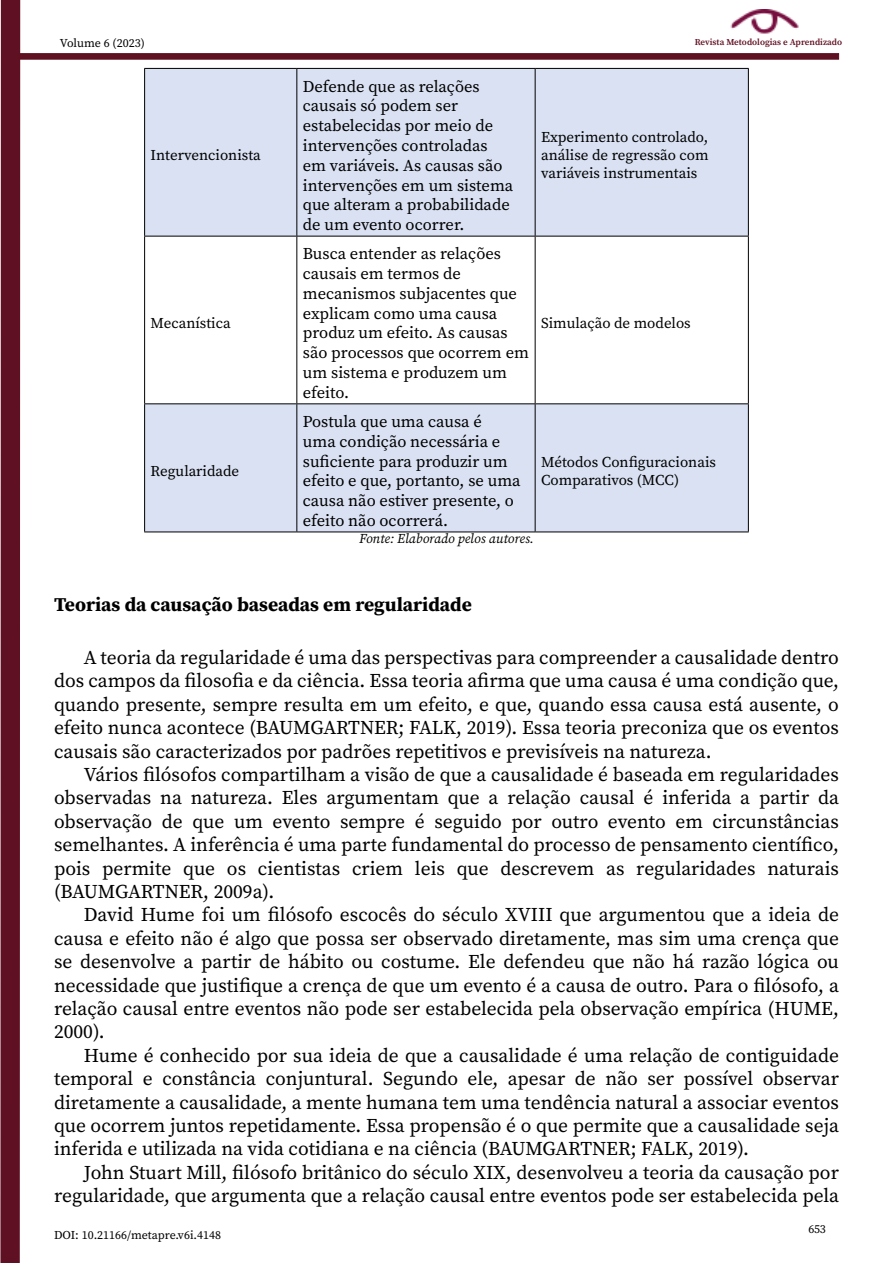
<style>
.page{position:relative;width:893px;height:1263px;background:#fff}
.page>*{position:absolute;margin:0;border:0;box-sizing:border-box;transform-origin:0 0}
.t1{font:19.5px/23.4px "Source Serif Pro";color:#000;text-align:justify}
.t2{font:700 19.5px "Source Serif Pro";color:#000}
.t3{font:16.5px/19.8px "Source Serif Pro";color:#000}
.t4{font:15px/18px "Source Serif Pro";color:#000;text-align:justify}
.t5{font:italic 13.5px "Source Serif Pro";color:#000}
.t6{font:12px "Source Serif Pro";color:#000}
.t7{font:600 9px "Source Serif Pro";color:#601023}
</style>
<div class="page">
<div style="left:0;top:0;width:20px;height:1263px;background:#5f1022"></div>
<img style="left:730px;top:9px;width:69px;height:25px">
<div style="left:19px;top:53px;width:820px;height:7px;background:#5f1022;border:1px solid #5e1021"></div>
<svg style="left:145px;top:69px;width:603px;height:463px;fill:#d9e1f2"></svg>
<hr style="left:144px;top:69px;width:1px;height:167px;background:#000">
<hr style="left:144px;top:236px;width:1px;height:167px;background:#000">
<hr style="left:144px;top:404px;width:1px;height:128px;background:#000">
<hr style="left:144px;top:68px;width:153px;height:1px;background:#000">
<hr style="left:297px;top:68px;width:238px;height:1px;background:#000">
<hr style="left:535px;top:68px;width:214px;height:1px;background:#000">
<hr style="left:144px;top:236px;width:153px;height:1px;background:#000">
<hr style="left:297px;top:236px;width:238px;height:1px;background:#000">
<hr style="left:535px;top:236px;width:214px;height:1px;background:#000">
<hr style="left:144px;top:403px;width:153px;height:1px;background:#000">
<hr style="left:297px;top:403px;width:238px;height:1px;background:#000">
<hr style="left:535px;top:403px;width:214px;height:1px;background:#000">
<hr style="left:144px;top:532px;width:153px;height:1px;background:#000">
<hr style="left:297px;top:532px;width:238px;height:1px;background:#000">
<hr style="left:535px;top:532px;width:214px;height:1px;background:#000">
<hr style="left:296px;top:69px;width:1px;height:167px;background:#000">
<hr style="left:535px;top:69px;width:1px;height:167px;background:#000">
<hr style="left:748px;top:69px;width:1px;height:167px;background:#000">
<hr style="left:296px;top:236px;width:1px;height:167px;background:#000">
<hr style="left:535px;top:236px;width:1px;height:167px;background:#000">
<hr style="left:748px;top:236px;width:1px;height:167px;background:#000">
<hr style="left:296px;top:404px;width:1px;height:128px;background:#000">
<hr style="left:535px;top:404px;width:1px;height:128px;background:#000">
<hr style="left:748px;top:404px;width:1px;height:128px;background:#000">
<p class="t6" style="left:60px;top:35px;width:86px">Volume 6 (2023)</p>
<p class="t4" style="left:151px;top:146px;width:112px">Intervencionista</p>
<p class="t4" style="left:151px;top:314px;width:82px">Mecanística</p>
<p class="t4" style="left:151px;top:462px;width:90px">Regularidade</p>
<p class="t7" style="left:695px;top:36px;width:149px">Revista Metodologias e Aprendizado</p>
<p class="t3" style="left:303px;top:76px;width:212px">Defende que as relações causais só podem ser estabelecidas por meio de intervenções controladas em variáveis. As causas são intervenções em um sistema que alteram a probabilidade de um evento ocorrer.</p>
<p class="t3" style="left:303px;top:244px;width:228px">Busca entender as relações causais em termos de mecanismos subjacentes que explicam como uma causa produz um efeito. As causas são processos que ocorrem em um sistema e produzem um efeito.</p>
<p class="t3" style="left:303px;top:411px;width:219px">Postula que uma causa é<br>uma condição necessária e suficiente para produzir um efeito e que, portanto, se uma causa não estiver presente, o efeito não ocorrerá.</p>
<p class="t5" style="left:359px;top:529px;width:176px">Fonte: Elaborado pelos autores.</p>
<p class="t4" style="left:541px;top:128px;width:169px">Experimento controlado, análise de regressão com variáveis instrumentais</p>
<p class="t4" style="left:541px;top:314px;width:151px">Simulação de modelos</p>
<p class="t4" style="left:541px;top:453px;width:176px">Métodos Configuracionais<br>Comparativos (MCC)</p>
<p class="t2" style="left:54px;top:591px;width:419px">Teorias da causação baseadas em regularidade</p>
<p class="t1" style="left:54px;top:646px;width:787px;text-indent:30px">A teoria da regularidade é uma das perspectivas para compreender a causalidade dentro dos campos da filosofia e da ciência. Essa teoria afirma que uma causa é uma condição que, quando presente, sempre resulta em um efeito, e que, quando essa causa está ausente, o efeito nunca acontece (BAUMGARTNER; FALK, 2019). Essa teoria preconiza que os eventos causais são caracterizados por padrões repetitivos e previsíveis na natureza.</p>
<p class="t1" style="left:54px;top:763px;width:786px;text-indent:30px">Vários filósofos compartilham a visão de que a causalidade é baseada em regularidades observadas na natureza. Eles argumentam que a relação causal é inferida a partir da observação de que um evento sempre é seguido por outro evento em circunstâncias semelhantes. A inferência é uma parte fundamental do processo de pensamento científico, pois permite que os cientistas criem leis que descrevem as regularidades naturais (BAUMGARTNER, 2009a).</p>
<p class="t1" style="left:54px;top:903px;width:786px;text-indent:30px">David Hume foi um filósofo escocês do século XVIII que argumentou que a ideia de causa e efeito não é algo que possa ser observado diretamente, mas sim uma crença que se desenvolve a partir de hábito ou costume. Ele defendeu que não há razão lógica ou necessidade que justifique a crença de que um evento é a causa de outro. Para o filósofo, a relação causal entre eventos não pode ser estabelecida pela observação empírica (HUME, 2000).</p>
<p class="t1" style="left:54px;top:1043px;width:786px;text-indent:30px">Hume é conhecido por sua ideia de que a causalidade é uma relação de contiguidade temporal e constância conjuntural. Segundo ele, apesar de não ser possível observar diretamente a causalidade, a mente humana tem uma tendência natural a associar eventos que ocorrem juntos repetidamente. Essa propensão é o que permite que a causalidade seja inferida e utilizada na vida cotidiana e na ciência (BAUMGARTNER; FALK, 2019).</p>
<p class="t1" style="left:54px;top:1160px;width:786px;text-align:right">John Stuart Mill, filósofo britânico do século XIX, desenvolveu a teoria da causação por regularidade, que argumenta que a relação causal entre eventos pode ser estabelecida pela</p>
<p class="t6" style="left:54px;top:1227px;width:169px">DOI: 10.21166/metapre.v6i.4148</p>
<p class="t6" style="left:808px;top:1221px;width:19px">653</p>
</div>
